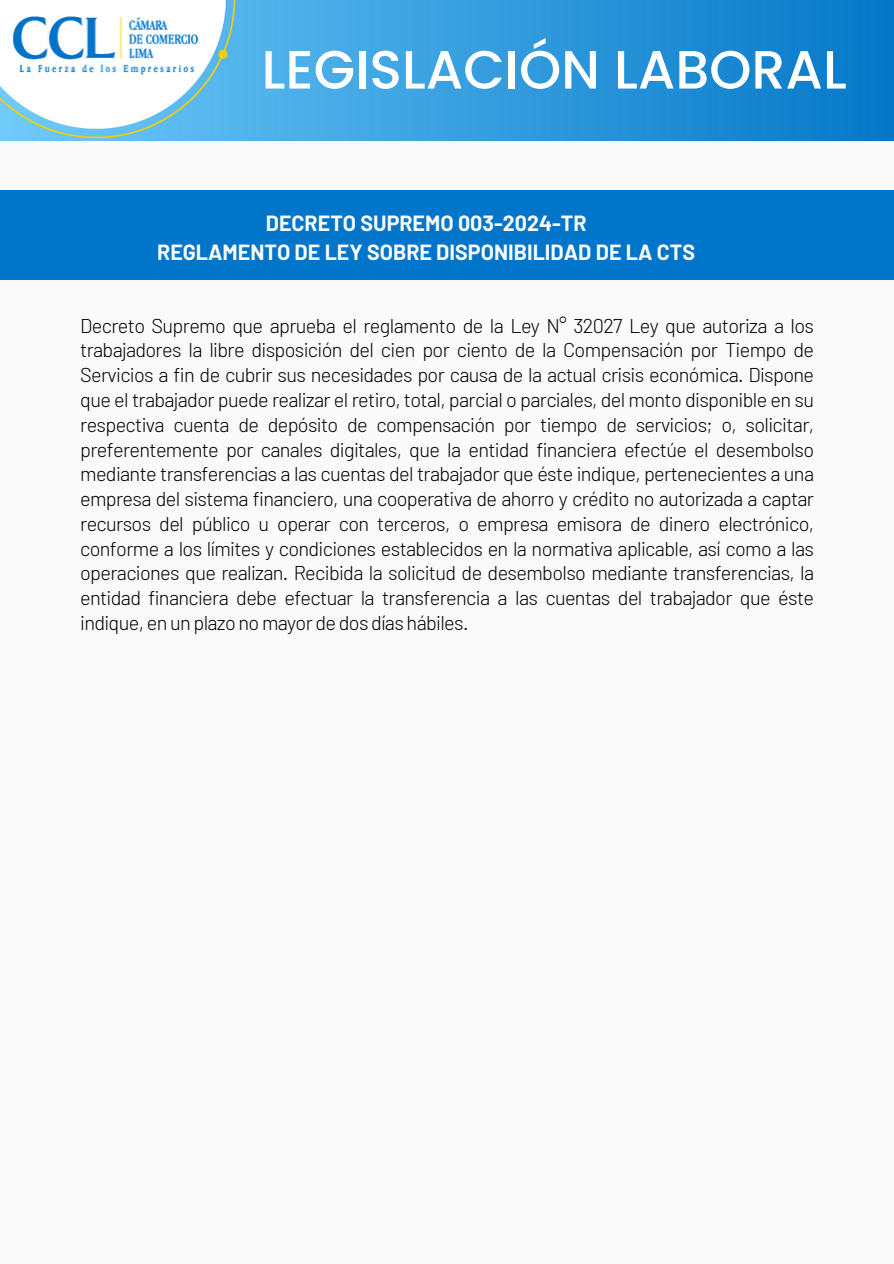
<style>
.page{position:relative;width:894px;height:1264px;background:#fff}
.page>*{position:absolute;margin:0;border:0;box-sizing:border-box;transform-origin:0 0}
.t1{font:500 53.7px "Poppins";color:#fff}
.t2{font:700 21.45px/29.2px "Barlow";color:#fafafa;text-align:center}
.t3{font:300 19.95px/24.8px "Barlow";letter-spacing:-.035em;color:#000;text-align:justify}
</style>
<div class="page">
<div style="left:0;top:0;width:893px;height:1263px;background:#fafafa"></div>
<div style="left:0;top:190px;width:893px;height:90px;background:#0075c9"></div>
<img style="left:0;top:0;width:893px;height:141px">
<p class="t1" style="left:261px;top:32px;width:586px">LEGISLACIÓN LABORAL</p>
<h1 class="t2" style="left:157px;top:207px;width:539px">DECRETO SUPREMO 003-2024-TR<br>REGLAMENTO DE LEY SOBRE DISPONIBILIDAD DE LA CTS</h1>
<p class="t3" style="left:80px;top:312px;width:735px">Decreto Supremo que aprueba el reglamento de la Ley N° 32027 Ley que autoriza a los trabajadores la libre disposición del cien por ciento de la Compensación por Tiempo de Servicios a fin de cubrir sus necesidades por causa de la actual crisis económica. Dispone que el trabajador puede realizar el retiro, total, parcial o parciales, del monto disponible en su respectiva cuenta de depósito de compensación por tiempo de servicios; o, solicitar, preferentemente por canales digitales, que la entidad financiera efectúe el desembolso mediante transferencias a las cuentas del trabajador que éste indique, pertenecientes a una empresa del sistema financiero, una cooperativa de ahorro y crédito no autorizada a captar recursos del público u operar con terceros, o empresa emisora de dinero electrónico, conforme a los límites y condiciones establecidos en la normativa aplicable, así como a las operaciones que realizan. Recibida la solicitud de desembolso mediante transferencias, la entidad financiera debe efectuar la transferencia a las cuentas del trabajador que éste indique, en un plazo no mayor de dos días hábiles.</p>
</div>
